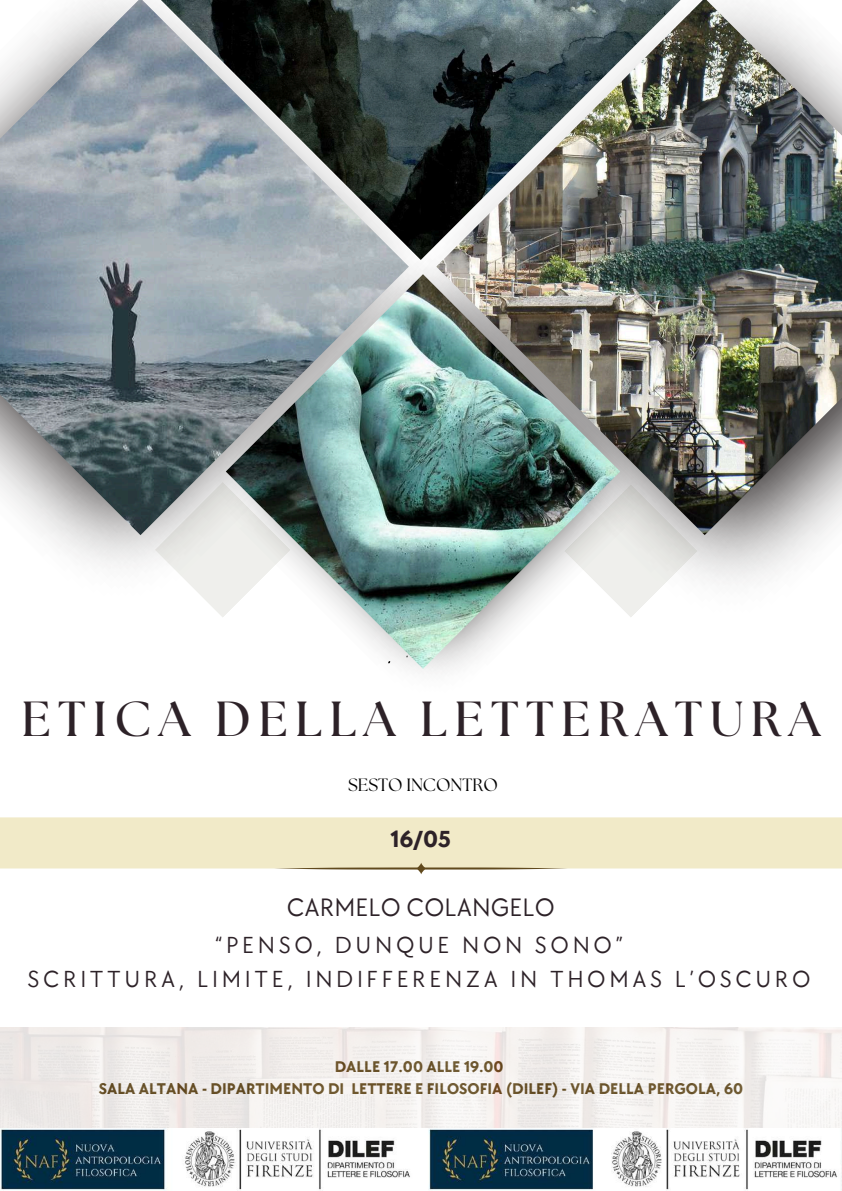
<style>
.page{position:relative;width:842px;height:1191px;background:#fff}
.page>*{position:absolute;margin:0;border:0;box-sizing:border-box;transform-origin:0 0}
.t1{font:700 49.2px "The Seasons";letter-spacing:.15em;color:#2d2228}
.t2{font:26px "TT Chocolates";color:#2d2228}
.t3{font:24px/33.5px "TT Chocolates";letter-spacing:.15em;color:#2d2228;text-align:center}
.t4{font:700 24px "TT Chocolates";color:#2d2228}
.t5{font:17.8px "The Seasons";color:#000}
.t6{font:700 16px/21.8px "TT Chocolates";color:#614a1d;text-align:center}
</style>
<div class="page">
<img style="left:409px;top:0;width:27px;height:260px">
<img style="left:0;top:0;width:409px;height:535px">
<img style="left:436px;top:0;width:406px;height:535px">
<img style="left:226px;top:274px;width:394px;height:394px">
<svg style="left:155px;top:481px;width:136px;height:137px"></svg>
<div style="left:0;top:817px;width:842px;height:51px;background:#f1eac8"></div>
<img style="left:0;top:1027px;width:842px;height:100px">
<img style="left:0;top:1127px;width:842px;height:63px">
<svg style="left:564px;top:484px;width:134px;height:134px"></svg>
<svg style="left:274px;top:862px;width:294px;height:11px"></svg>
<h1 class="t1" style="left:22px;top:696px;width:800px">ETICA DELLA LETTERATURA</h1>
<p class="t5" style="left:348px;top:776px;width:151px">SESTO INCONTRO</p>
<h3 class="t4" style="left:391px;top:825px;width:62px">16/05</h3>
<h2 class="t2" style="left:287px;top:892px;width:270px">CARMELO COLANGELO</h2>
<h3 class="t3" style="left:28px;top:929px;width:784px">“PENSO, DUNQUE NON SONO”<br>SCRITTURA, LIMITE, INDIFFERENZA IN THOMAS L’OSCURO</h3>
<p class="t6" style="left:99px;top:1056px;width:646px">DALLE 17.00 ALLE 19.00<br>SALA ALTANA - DIPARTIMENTO DI LETTERE E FILOSOFIA (DILEF) - VIA DELLA PERGOLA, 60</p>
</div>
